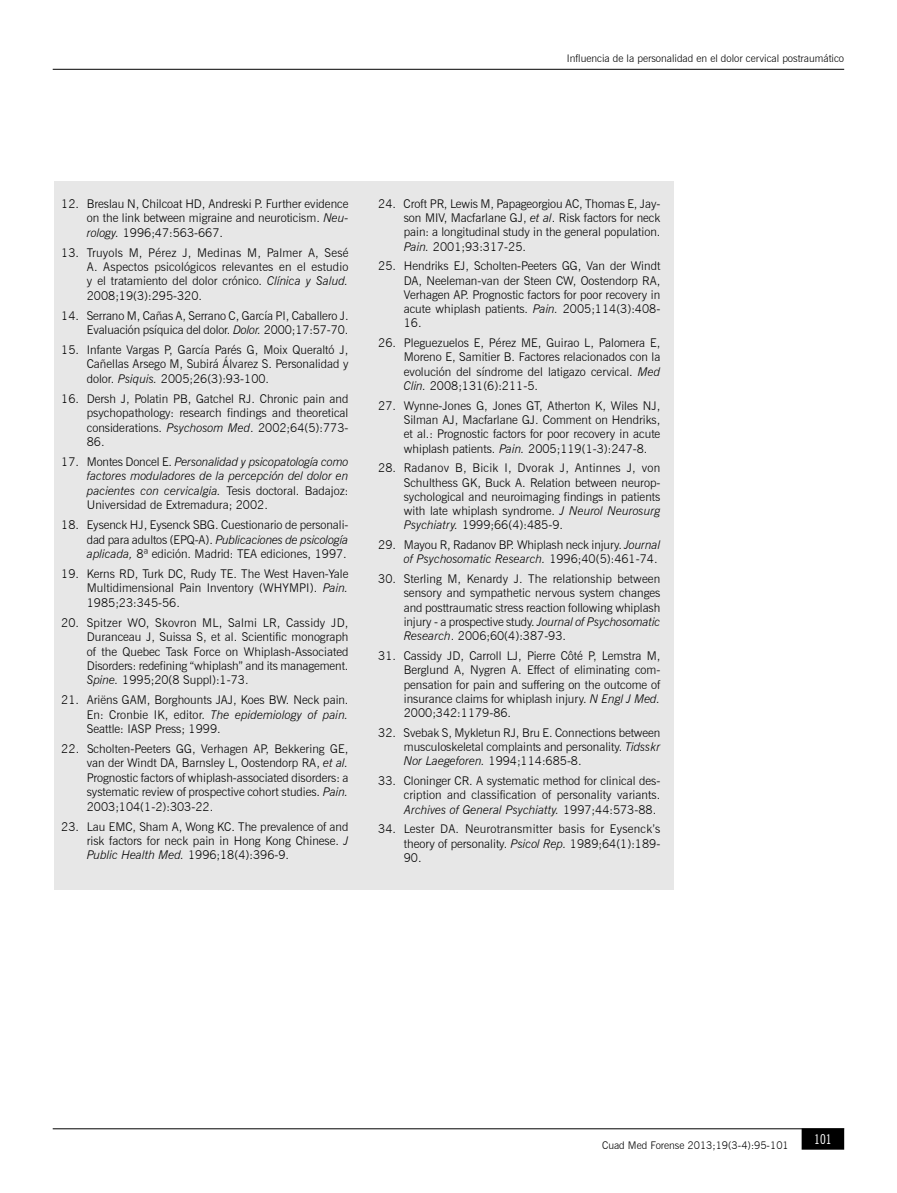
<style>
.page{position:relative;width:897px;height:1193px;background:#fff}
.page>*{position:absolute;margin:0;border:0;box-sizing:border-box;transform-origin:0 0}
.t1{font:condensed 13.5px "News Gothic BT";color:#fff}
.t2{font:300 12px/14.2px "News Gothic BT";color:#000;text-align:justify}
.t3{font:italic 300 12px/14.4px "News Gothic BT";color:#000;text-align:justify}
.t4{font:300 10.5px "News Gothic BT";color:#000}
.s1{font-style:italic}
.s2{font-style:normal}
</style>
<div class="page">
<hr style="left:53px;top:69px;width:791px;height:1px;background:#000">
<div style="left:802px;top:1128px;width:41px;height:20px;background:#000"></div>
<div style="left:801px;top:1128px;width:43px;height:21px;border:2px solid #000"></div>
<hr style="left:53px;top:1128px;width:791px;height:1px;background:#000">
<div style="left:54px;top:181px;width:620px;height:708px;background:#e7e7e7"></div>
<p class="t4" style="left:566px;top:52px;width:279px">Influencia de la personalidad en el dolor cervical postraumático</p>
<p class="t2" style="left:87px;top:196px;width:263px;text-indent:-26px">12. Breslau N, Chilcoat HD, Andreski P. Further evidence on the link between migraine and neuroticism. <span class="s1">Neu&shy;rology.</span> 1996;47:563-667.</p>
<p class="t2" style="left:87px;top:245px;width:263px;text-indent:-26px">13. Truyols M, Pérez J, Medinas M, Palmer A, Sesé A. Aspectos psicológicos relevantes en el estudio y el tratamiento del dolor crónico. <span class="s1">Clínica y Salud.<br></span>2008;19(3):295-320.</p>
<p class="t2" style="left:61px;top:308px;width:289px;text-align:right">14. Serrano M, Cañas A, Serrano C, García PI, Caballero J.<br>Evaluación psíquica del dolor. <span class="s1">Dolor.</span> 2000;17:57-70.</p>
<p class="t2" style="left:87px;top:342px;width:263px;text-indent:-26px">15. Infante Vargas P, García Parés G, Moix Queraltó J, Cañellas Arsego M, Subirá Álvarez S. Personalidad y dolor. <span class="s1">Psiquis.</span> 2005;26(3):93-100.</p>
<p class="t2" style="left:87px;top:391px;width:263px;text-indent:-25px">16. Dersh J, Polatin PB, Gatchel RJ. Chronic pain and psychopathology: research findings and theoretical considerations. <span class="s1">Psychosom Med</span>. 2002;64(5):773- 86.</p>
<p class="t3" style="left:87px;top:454px;width:263px;text-indent:-26px"><span class="s2">17. Montes Doncel E.</span> Personalidad y psicopatología como factores moduladores de la percepción del dolor en pacientes con cervicalgia. <span class="s2">Tesis doctoral. Badajoz:<br>Universidad de Extremadura; 2002.</span></p>
<p class="t2" style="left:87px;top:517px;width:263px;text-indent:-26px">18. Eysenck HJ, Eysenck SBG. Cuestionario de personali&shy;dad para adultos (EPQ-A). <span class="s1">Publicaciones de psicología aplicada,</span> 8ª edición. Madrid: TEA ediciones, 1997.</p>
<p class="t2" style="left:87px;top:566px;width:263px;text-indent:-26px">19. Kerns RD, Turk DC, Rudy TE. The West Haven-Yale Multidimensional Pain Inventory (WHYMPI). <span class="s1">Pain.<br></span>1985;23:345-56.</p>
<p class="t2" style="left:87px;top:615px;width:263px;text-indent:-26px">20. Spitzer WO, Skovron ML, Salmi LR, Cassidy JD, Duranceau J, Suissa S, et al. Scientific monograph of the Quebec Task Force on Whiplash-Associated Disorders: redefining “whiplash” and its management.<br><span class="s1">Spine.</span> 1995;20(8 Suppl):1-73.</p>
<p class="t2" style="left:87px;top:692px;width:263px;text-indent:-26px">21. Ariëns GAM, Borghounts JAJ, Koes BW. Neck pain.<br>En: Cronbie IK, editor. <span class="s1">The epidemiology of pain.<br></span>Seattle: IASP Press; 1999.</p>
<p class="t2" style="left:87px;top:741px;width:263px;text-indent:-26px">22. Scholten-Peeters GG, Verhagen AP, Bekkering GE, van der Windt DA, Barnsley L, Oostendorp RA, <span class="s1">et al.<br></span>Prognostic factors of whiplash-associated disorders: a systematic review of prospective cohort studies. <span class="s1">Pain.<br></span>2003;104(1-2):303-22.</p>
<p class="t2" style="left:87px;top:819px;width:263px;text-indent:-26px">23. Lau EMC, Sham A, Wong KC. The prevalence of and risk factors for neck pain in Hong Kong Chinese. <span class="s1">J Public Health Med.</span> 1996;18(4):396-9.</p>
<p class="t2" style="left:403px;top:196px;width:258px;text-indent:-25px">24. Croft PR, Lewis M, Papageorgiou AC, Thomas E, Jay&shy;son MIV, Macfarlane GJ, <span class="s1">et al</span>. Risk factors for neck pain: a longitudinal study in the general population.<br><span class="s1">Pain.</span> 2001;93:317-25.</p>
<p class="t2" style="left:403px;top:259px;width:258px;text-indent:-26px">25. Hendriks EJ, Scholten-Peeters GG, Van der Windt DA, Neeleman-van der Steen CW, Oostendorp RA, Verhagen AP. Prognostic factors for poor recovery in acute whiplash patients. <span class="s1">Pain.</span> 2005;114(3):408- 16.</p>
<p class="t2" style="left:403px;top:336px;width:258px;text-indent:-25px">26. Pleguezuelos E, Pérez ME, Guirao L, Palomera E, Moreno E, Samitier B. Factores relacionados con la evolución del síndrome del latigazo cervical. <span class="s1">Med Clin.</span> 2008;131(6):211-5.</p>
<p class="t2" style="left:403px;top:398px;width:258px;text-indent:-26px">27. Wynne-Jones G, Jones GT, Atherton K, Wiles NJ, Silman AJ, Macfarlane GJ. Comment on Hendriks, et al.: Prognostic factors for poor recovery in acute whiplash patients. <span class="s1">Pain.</span> 2005;119(1-3):247-8.</p>
<p class="t2" style="left:403px;top:461px;width:258px;text-indent:-26px">28. Radanov B, Bicik I, Dvorak J, Antinnes J, von Schulthess GK, Buck A. Relation between neurop&shy;sychological and neuroimaging findings in patients with late whiplash syndrome. <span class="s1">J Neurol Neurosurg Psychiatry.</span> 1999;66(4):485-9.</p>
<p class="t2" style="left:378px;top:537px;width:283px;text-align:right">29. Mayou R, Radanov BP. Whiplash neck injury. <span class="s1">Journal of Psychosomatic Research.</span> 1996;40(5):461-74.</p>
<p class="t2" style="left:403px;top:571px;width:258px;text-indent:-26px">30. Sterling M, Kenardy J. The relationship between sensory and sympathetic nervous system changes and posttraumatic stress reaction following whiplash injury - a prospective study. <span class="s1">Journal of Psychosomatic Research</span>. 2006;60(4):387-93.</p>
<p class="t2" style="left:403px;top:648px;width:258px;text-indent:-26px">31. Cassidy JD, Carroll LJ, Pierre Côté P, Lemstra M, Berglund A, Nygren A. Effect of eliminating com&shy;pensation for pain and suffering on the outcome of insurance claims for whiplash injury. <span class="s1">N Engl J Med.<br></span>2000;342:1179-86.</p>
<p class="t2" style="left:403px;top:725px;width:258px;text-indent:-26px">32. Svebak S, Mykletun RJ, Bru E. Connections between musculoskeletal complaints and personality. <span class="s1">Tidsskr Nor Laegeforen.</span> 1994;114:685-8.</p>
<p class="t2" style="left:403px;top:773px;width:258px;text-indent:-26px">33. Cloninger CR. A systematic method for clinical des&shy;cription and classification of personality variants.<br><span class="s1">Archives of General Psychiatty.</span> 1997;44:573-88.</p>
<p class="t2" style="left:403px;top:821px;width:258px;text-indent:-26px">34. Lester DA. Neurotransmitter basis for Eysenck’s theory of personality. <span class="s1">Psicol Rep.</span> 1989;64(1):189- 90.</p>
<p class="t4" style="left:602px;top:1138px;width:188px">Cuad Med Forense 2013;19(3-4):95-101</p>
<p class="t1" style="left:814px;top:1130px;width:19px">101</p>
</div>
